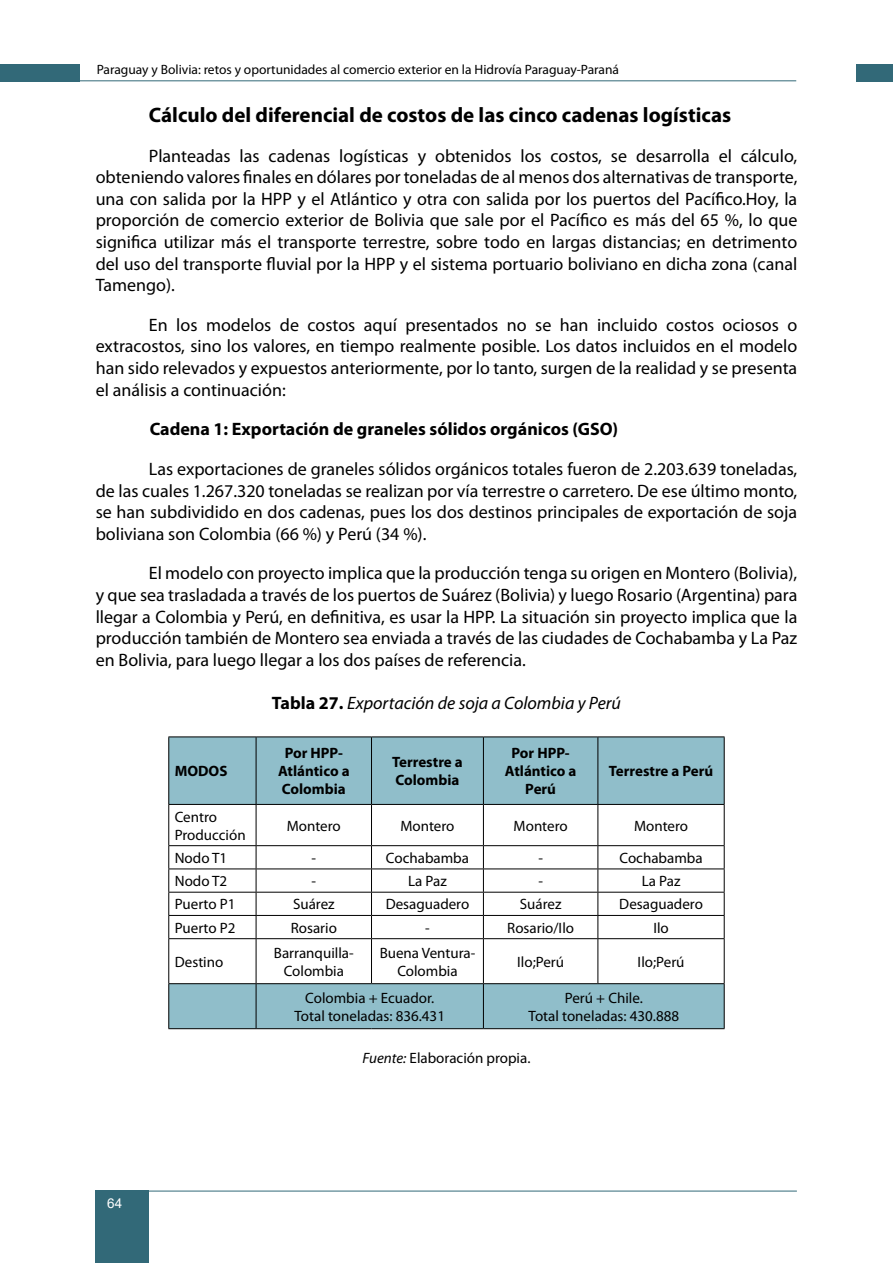
<style>
.page{position:relative;width:893px;height:1263px;background:#fff}
.page>*{position:absolute;margin:0;border:0;box-sizing:border-box;transform-origin:0 0}
.t1{font:700 21px "Myriad Pro";color:#000}
.t2{font:18px/21.6px "Myriad Pro";color:#000;text-align:justify}
.t3{font:700 18px "Myriad Pro";color:#000}
.t4{font:italic 18px "Myriad Pro";color:#000}
.t5{font:15px/18px "Myriad Pro";color:#000;text-align:center}
.t6{font:700 15px/18px "Myriad Pro";color:#000;text-align:center}
.t7{font:13.5px "Myriad Pro";color:#000}
.t8{font:13.5px "Arial";color:#fff}
.s1{font-weight:700;font-style:normal}
.s2{font-style:italic}
</style>
<div class="page">
<div style="left:96px;top:1191px;width:53px;height:72px;background:#326978"></div>
<hr style="left:96px;top:1191px;width:701px;height:1px;background:#326978">
<hr style="left:75px;top:80px;width:721px;height:1px;background:#326978">
<div style="left:0;top:64px;width:80px;height:17px;background:#326978"></div>
<div style="left:857px;top:64px;width:36px;height:17px;background:#326978"></div>
<svg style="left:169px;top:737px;width:555px;height:291px"></svg>
<hr style="left:168px;top:736px;width:88px;height:1px;background:#000">
<hr style="left:168px;top:737px;width:1px;height:67px;background:#000">
<hr style="left:256px;top:736px;width:115px;height:1px;background:#000">
<hr style="left:256px;top:737px;width:1px;height:67px;background:#000">
<hr style="left:371px;top:736px;width:112px;height:1px;background:#000">
<hr style="left:371px;top:737px;width:1px;height:67px;background:#000">
<hr style="left:483px;top:736px;width:115px;height:1px;background:#000">
<hr style="left:483px;top:737px;width:1px;height:67px;background:#000">
<hr style="left:598px;top:736px;width:127px;height:1px;background:#000">
<hr style="left:597px;top:737px;width:1px;height:67px;background:#000">
<hr style="left:724px;top:737px;width:1px;height:67px;background:#000">
<hr style="left:168px;top:804px;width:88px;height:1px;background:#000">
<hr style="left:168px;top:805px;width:1px;height:40px;background:#000">
<hr style="left:256px;top:804px;width:115px;height:1px;background:#000">
<hr style="left:256px;top:805px;width:1px;height:40px;background:#000">
<hr style="left:371px;top:804px;width:112px;height:1px;background:#000">
<hr style="left:371px;top:805px;width:1px;height:40px;background:#000">
<hr style="left:483px;top:804px;width:115px;height:1px;background:#000">
<hr style="left:483px;top:805px;width:1px;height:40px;background:#000">
<hr style="left:598px;top:804px;width:127px;height:1px;background:#000">
<hr style="left:597px;top:805px;width:1px;height:40px;background:#000">
<hr style="left:724px;top:805px;width:1px;height:40px;background:#000">
<hr style="left:168px;top:845px;width:88px;height:1px;background:#000">
<hr style="left:256px;top:845px;width:115px;height:1px;background:#000">
<hr style="left:371px;top:845px;width:112px;height:1px;background:#000">
<hr style="left:483px;top:845px;width:115px;height:1px;background:#000">
<hr style="left:598px;top:845px;width:127px;height:1px;background:#000">
<hr style="left:168px;top:868px;width:88px;height:1px;background:#000">
<hr style="left:256px;top:868px;width:115px;height:1px;background:#000">
<hr style="left:371px;top:868px;width:112px;height:1px;background:#000">
<hr style="left:483px;top:868px;width:115px;height:1px;background:#000">
<hr style="left:598px;top:868px;width:127px;height:1px;background:#000">
<hr style="left:168px;top:892px;width:88px;height:1px;background:#000">
<hr style="left:256px;top:892px;width:115px;height:1px;background:#000">
<hr style="left:371px;top:892px;width:112px;height:1px;background:#000">
<hr style="left:483px;top:892px;width:115px;height:1px;background:#000">
<hr style="left:598px;top:892px;width:127px;height:1px;background:#000">
<hr style="left:168px;top:915px;width:88px;height:1px;background:#000">
<svg style="left:168px;top:846px;width:1px;height:92px"></svg>
<hr style="left:256px;top:915px;width:115px;height:1px;background:#000">
<svg style="left:256px;top:846px;width:1px;height:92px"></svg>
<hr style="left:371px;top:915px;width:112px;height:1px;background:#000">
<svg style="left:371px;top:846px;width:1px;height:92px"></svg>
<hr style="left:483px;top:915px;width:115px;height:1px;background:#000">
<svg style="left:483px;top:846px;width:1px;height:92px"></svg>
<hr style="left:598px;top:915px;width:127px;height:1px;background:#000">
<svg style="left:597px;top:846px;width:1px;height:92px"></svg>
<svg style="left:724px;top:846px;width:1px;height:92px"></svg>
<hr style="left:168px;top:938px;width:88px;height:1px;background:#000">
<hr style="left:168px;top:939px;width:1px;height:44px;background:#000">
<hr style="left:256px;top:938px;width:115px;height:1px;background:#000">
<hr style="left:256px;top:939px;width:1px;height:44px;background:#000">
<hr style="left:371px;top:938px;width:112px;height:1px;background:#000">
<hr style="left:371px;top:939px;width:1px;height:44px;background:#000">
<hr style="left:483px;top:938px;width:115px;height:1px;background:#000">
<hr style="left:483px;top:939px;width:1px;height:44px;background:#000">
<hr style="left:598px;top:938px;width:127px;height:1px;background:#000">
<hr style="left:597px;top:939px;width:1px;height:44px;background:#000">
<hr style="left:724px;top:939px;width:1px;height:44px;background:#000">
<hr style="left:168px;top:983px;width:88px;height:1px;background:#000">
<hr style="left:168px;top:984px;width:1px;height:44px;background:#000">
<hr style="left:256px;top:983px;width:115px;height:1px;background:#000">
<hr style="left:256px;top:984px;width:1px;height:44px;background:#000">
<hr style="left:371px;top:983px;width:112px;height:1px;background:#000">
<hr style="left:483px;top:983px;width:115px;height:1px;background:#000">
<hr style="left:483px;top:984px;width:1px;height:44px;background:#000">
<hr style="left:598px;top:983px;width:127px;height:1px;background:#000">
<hr style="left:724px;top:984px;width:1px;height:44px;background:#000">
<hr style="left:168px;top:1028px;width:88px;height:1px;background:#000">
<hr style="left:256px;top:1028px;width:115px;height:1px;background:#000">
<hr style="left:371px;top:1028px;width:112px;height:1px;background:#000">
<hr style="left:483px;top:1028px;width:115px;height:1px;background:#000">
<hr style="left:598px;top:1028px;width:127px;height:1px;background:#000">
<p class="t7" style="left:97px;top:61px;width:524px">Paraguay y Bolivia: retos y oportunidades al comercio exterior en la Hidrovía Paraguay-Paraná</p>
<p class="t1" style="left:149px;top:101px;width:584px">Cálculo del diferencial de costos de las cinco cadenas logísticas</p>
<p class="t2" style="left:96px;top:145px;width:703px;text-indent:53px">Planteadas las cadenas logísticas y obtenidos los costos, se desarrolla el cálculo, obteniendo valores finales en dólares por toneladas de al menos dos alternativas de transporte, una con salida por la HPP y el Atlántico y otra con salida por los puertos del Pacífico.Hoy, la proporción de comercio exterior de Bolivia que sale por el Pacífico es más del 65 %, lo que significa utilizar más el transporte terrestre, sobre todo en largas distancias; en detrimento del uso del transporte fluvial por la HPP y el sistema portuario boliviano en dicha zona (canal Tamengo).</p>
<p class="t2" style="left:96px;top:314px;width:703px;text-indent:53px">En los modelos de costos aquí presentados no se han incluido costos ociosos o extracostos, sino los valores, en tiempo realmente posible. Los datos incluidos en el modelo han sido relevados y expuestos anteriormente, por lo tanto, surgen de la realidad y se presenta el análisis a continuación:</p>
<p class="t3" style="left:150px;top:417px;width:470px">Cadena 1: Exportación de graneles sólidos orgánicos (GSO)</p>
<p class="t2" style="left:96px;top:458px;width:703px;text-indent:53px">Las exportaciones de graneles sólidos orgánicos totales fueron de 2.203.639 toneladas, de las cuales 1.267.320 toneladas se realizan por vía terrestre o carretero. De ese último monto, se han subdividido en dos cadenas, pues los dos destinos principales de exportación de soja boliviana son Colombia (66 %) y Perú (34 %).</p>
<p class="t2" style="left:96px;top:562px;width:703px;text-indent:53px">El modelo con proyecto implica que la producción tenga su origen en Montero (Bolivia), y que sea trasladada a través de los puertos de Suárez (Bolivia) y luego Rosario (Argentina) para llegar a Colombia y Perú, en definitiva, es usar la HPP. La situación sin proyecto implica que la producción también de Montero sea enviada a través de las ciudades de Cochabamba y La Paz en Bolivia, para luego llegar a los dos países de referencia.</p>
<p class="t4" style="left:272px;top:692px;width:351px"><span class="s1">Tabla 27.</span> Exportación de soja a Colombia y Perú</p>
<p class="t6" style="left:175px;top:762px;width:54px">MODOS</p>
<p class="t6" style="left:278px;top:744px;width:73px">Por HPP-<br>Atlántico a<br>Colombia</p>
<p class="t6" style="left:392px;top:753px;width:72px;text-align:left">Terrestre a<br>Colombia</p>
<p class="t6" style="left:505px;top:744px;width:73px">Por HPP-<br>Atlántico a<br>Perú</p>
<p class="t6" style="left:609px;top:762px;width:106px">Terrestre a Perú</p>
<p class="t8" style="left:107px;top:1194px;width:17px">64</p>
<p class="t5" style="left:175px;top:807px;width:72px;text-align:left">Centro<br>Producción</p>
<p class="t5" style="left:287px;top:816px;width:56px">Montero</p>
<p class="t5" style="left:400px;top:816px;width:56px">Montero</p>
<p class="t5" style="left:514px;top:816px;width:56px">Montero</p>
<p class="t5" style="left:634px;top:816px;width:56px">Montero</p>
<p class="t5" style="left:175px;top:849px;width:54px">Nodo T1</p>
<p class="t5" style="left:311px;top:849px;width:6px">-</p>
<p class="t5" style="left:386px;top:849px;width:85px">Cochabamba</p>
<p class="t5" style="left:538px;top:849px;width:6px">-</p>
<p class="t5" style="left:619px;top:849px;width:85px">Cochabamba</p>
<p class="t5" style="left:175px;top:872px;width:54px">Nodo T2</p>
<p class="t5" style="left:312px;top:872px;width:6px">-</p>
<p class="t5" style="left:408px;top:872px;width:40px">La Paz</p>
<p class="t5" style="left:538px;top:872px;width:6px">-</p>
<p class="t5" style="left:642px;top:872px;width:40px">La Paz</p>
<p class="t5" style="left:175px;top:895px;width:62px">Puerto P1</p>
<p class="t5" style="left:293px;top:895px;width:43px">Suárez</p>
<p class="t5" style="left:386px;top:895px;width:85px">Desaguadero</p>
<p class="t5" style="left:520px;top:895px;width:43px">Suárez</p>
<p class="t5" style="left:619px;top:895px;width:85px">Desaguadero</p>
<p class="t5" style="left:175px;top:918px;width:62px">Puerto P2</p>
<p class="t5" style="left:291px;top:918px;width:48px">Rosario</p>
<p class="t5" style="left:425px;top:918px;width:6px">-</p>
<p class="t5" style="left:507px;top:918px;width:68px">Rosario/Ilo</p>
<p class="t5" style="left:653px;top:918px;width:17px">Ilo</p>
<p class="t5" style="left:175px;top:952px;width:50px">Destino</p>
<p class="t5" style="left:274px;top:943px;width:81px">Barranquilla-<br>Colombia</p>
<p class="t5" style="left:380px;top:943px;width:97px">Buena Ventura-<br>Colombia</p>
<p class="t5" style="left:517px;top:952px;width:48px">Ilo;Perú</p>
<p class="t5" style="left:638px;top:952px;width:48px">Ilo;Perú</p>
<p class="t5" style="left:295px;top:988px;width:152px">Colombia + Ecuador.<br>Total toneladas: 836.431</p>
<p class="t5" style="left:529px;top:988px;width:152px">Perú + Chile.<br>Total toneladas: 430.888</p>
<p class="t5" style="left:363px;top:1048px;width:169px"><span class="s2">Fuente:</span> Elaboración propia.</p>
</div>
